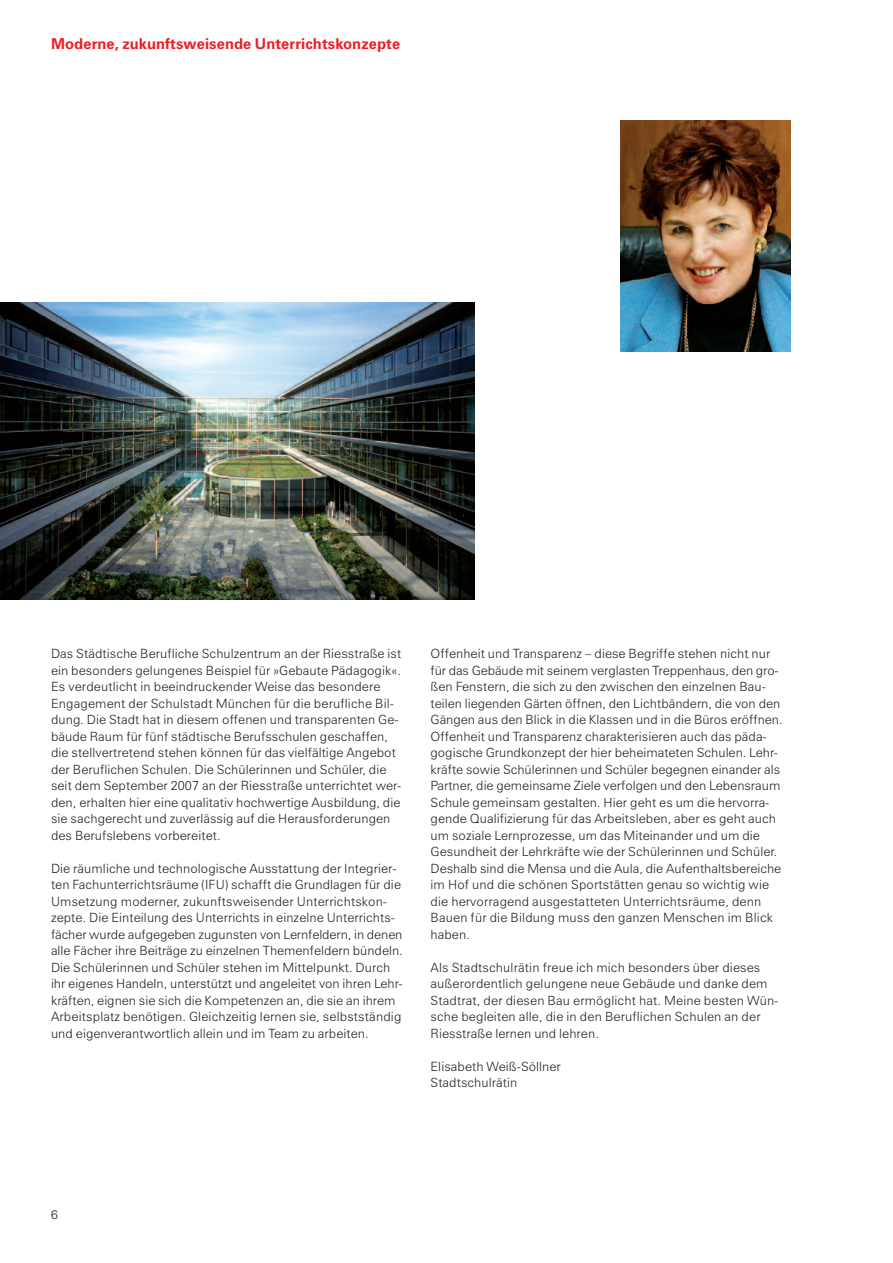
<style>
.page{position:relative;width:893px;height:1263px;background:#fff}
.page>*{position:absolute;margin:0;border:0;box-sizing:border-box;transform-origin:0 0}
.t1{font:700 15px "Zurich BT";letter-spacing:.005em;color:#ee1d23}
.t2{font:300 12.75px/16.5px "Zurich BT";letter-spacing:.005em;color:#231f20}
.t3{font:300 12.3px "Zurich BT";color:#231f20}
</style>
<div class="page">
<img style="left:620px;top:121px;width:171px;height:231px">
<img style="left:0;top:302px;width:475px;height:297px">
<p class="t1" style="left:51px;top:38px;width:351px">Moderne, zukunftsweisende Unterrichtskonzepte</p>
<p class="t2" style="left:51px;top:646px;width:352px">Das Städtische Berufliche Schulzentrum an der Riesstraße ist ein besonders gelungenes Beispiel für »Gebaute Pädagogik«.<br>Es verdeutlicht in beeindruckender Weise das besondere Engagement der Schulstadt München für die berufliche Bil&shy;dung. Die Stadt hat in diesem offenen und transparenten Ge&shy;bäude Raum für fünf städtische Berufsschulen geschaffen, die stellvertretend stehen können für das vielfältige Angebot der Beruflichen Schulen. Die Schülerinnen und Schüler, die seit dem September 2007 an der Riesstraße unterrichtet wer&shy;den, erhalten hier eine qualitativ hochwertige Ausbildung, die sie sachgerecht und zuverlässig auf die Herausforderungen des Berufslebens vorbereitet.</p>
<p class="t2" style="left:51px;top:861px;width:353px">Die räumliche und technologische Ausstattung der Integrier&shy;ten Fachunterrichtsräume (IFU) schafft die Grundlagen für die Umsetzung moderner, zukunftsweisender Unterrichtskon&shy;zepte. Die Einteilung des Unterrichts in einzelne Unterrichts&shy;fächer wurde aufgegeben zugunsten von Lernfeldern, in denen alle Fächer ihre Beiträge zu einzelnen Themenfeldern bündeln.<br>Die Schülerinnen und Schüler stehen im Mittelpunkt. Durch ihr eigenes Handeln, unterstützt und angeleitet von ihren Lehr&shy;kräften, eignen sie sich die Kompetenzen an, die sie an ihrem Arbeitsplatz benötigen. Gleichzeitig lernen sie, selbstständig und eigenverantwortlich allein und im Team zu arbeiten.</p>
<p class="t2" style="left:431px;top:646px;width:354px">Offenheit und Transparenz – diese Begriffe stehen nicht nur für das Gebäude mit seinem verglasten Treppenhaus, den gro&shy;ßen Fenstern, die sich zu den zwischen den einzelnen Bau&shy;teilen liegenden Gärten öffnen, den Lichtbändern, die von den Gängen aus den Blick in die Klassen und in die Büros eröffnen.<br>Offenheit und Transparenz charakterisieren auch das päda&shy;gogische Grundkonzept der hier beheimateten Schulen. Lehr&shy;kräfte sowie Schülerinnen und Schüler begegnen einander als Partner, die gemeinsame Ziele verfolgen und den Lebensraum Schule gemeinsam gestalten. Hier geht es um die hervorra&shy;gende Qualifizierung für das Arbeitsleben, aber es geht auch um soziale Lernprozesse, um das Miteinander und um die Gesundheit der Lehrkräfte wie der Schülerinnen und Schüler.<br>Deshalb sind die Mensa und die Aula, die Aufenthaltsbereiche im Hof und die schönen Sportstätten genau so wichtig wie die hervorragend ausgestatteten Unterrichtsräume, denn Bauen für die Bildung muss den ganzen Menschen im Blick haben.</p>
<p class="t2" style="left:431px;top:960px;width:349px">Als Stadtschulrätin freue ich mich besonders über dieses außerordentlich gelungene neue Gebäude und danke dem Stadtrat, der diesen Bau ermöglicht hat. Meine besten Wün&shy;sche begleiten alle, die in den Beruflichen Schulen an der Riesstraße lernen und lehren.</p>
<p class="t2" style="left:431px;top:1059px;width:132px">Elisabeth Weiß-Söllner<br>Stadtschulrätin</p>
<p class="t3" style="left:51px;top:1210px;width:8px">6</p>
</div>
